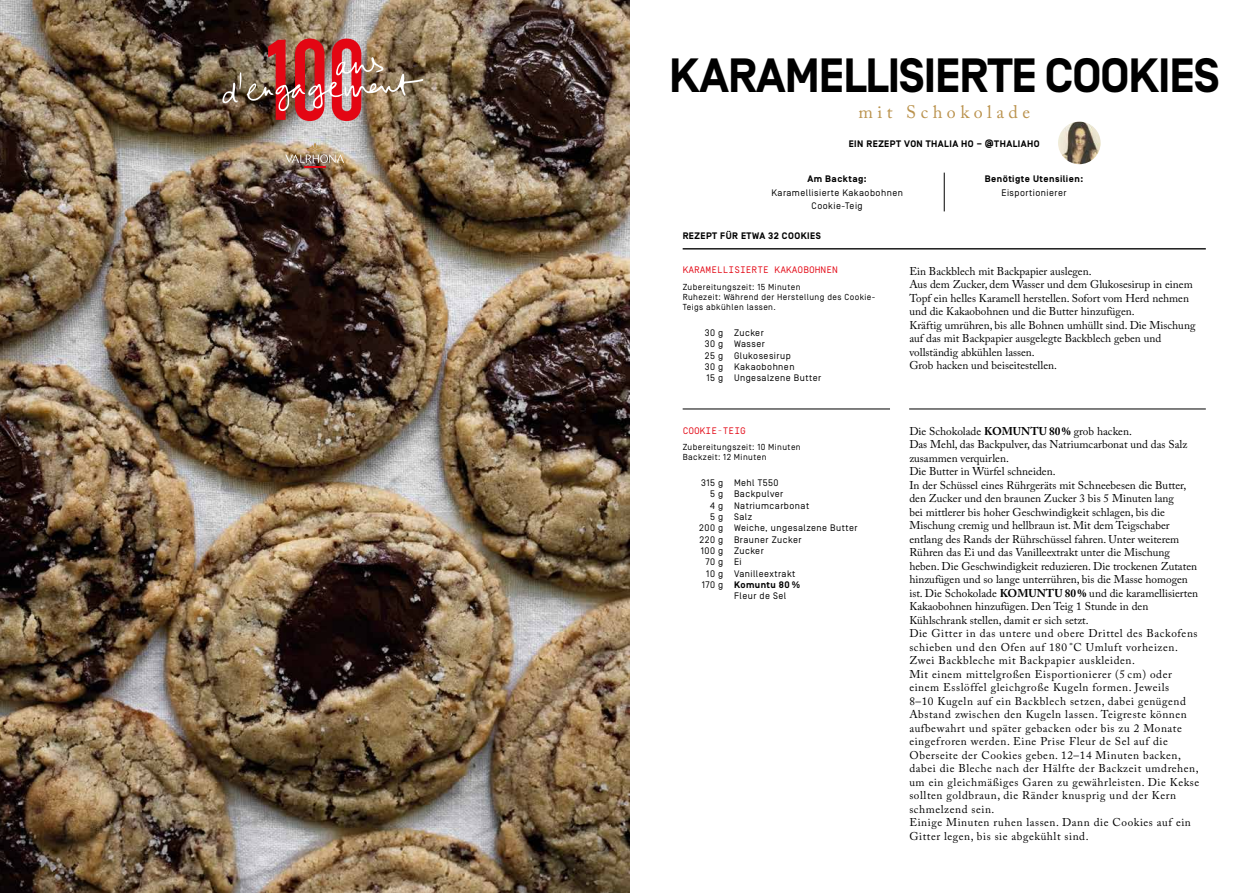
<style>
.page{position:relative;width:1259px;height:893px;background:#fff}
.page>*{position:absolute;margin:0;border:0;box-sizing:border-box;transform-origin:0 0}
.t1{font:700 48px "Simplon Norm";letter-spacing:-.02em;color:#000}
.t2{font:18px "Adobe Caslon Pro";letter-spacing:.25em;color:#ba924d}
.t3{font:11.25px/13.5px "Adobe Caslon Pro";letter-spacing:.04em;color:#000}
.t4{font:11.25px/13.5px "Adobe Caslon Pro";color:#000}
.t5{font:9.45px/11.4px "Simplon Norm";letter-spacing:.05em;color:#000}
.t6{font:700 9.45px "Simplon Norm";letter-spacing:.05em;color:#000}
.t7{font:9.45px "Simplon BP Mono";color:#e30613}
.t8{font:8.7px/10.5px "Simplon Norm";letter-spacing:.05em;color:#000}
.s1{font-weight:700}
</style>
<div class="page">
<img style="left:0;top:0;width:629px;height:893px">
<hr style="left:944px;top:173px;width:1px;height:38px;background:#000">
<hr style="left:682px;top:248px;width:523px;height:1px;background:#000">
<hr style="left:682px;top:409px;width:208px;height:1px;background:#000">
<hr style="left:909px;top:409px;width:296px;height:1px;background:#000">
<svg style="left:285px;top:143px;width:59px;height:24px"></svg>
<img style="left:247px;top:39px;width:176px;height:82px">
<svg style="left:222px;top:72px;width:19px;height:31px"></svg>
<img style="left:1058px;top:122px;width:42px;height:42px;border-radius:21px">
<h1 class="t1" style="left:669px;top:49px;width:552px">KARAMELLISIERTE COOKIES</h1>
<h2 class="t2" style="left:858px;top:101px;width:173px">mit Schokolade</h2>
<p class="t6" style="left:848px;top:138px;width:192px">EIN REZEPT VON THALIA HO – @THALIAHO</p>
<p class="t6" style="left:807px;top:174px;width:61px">Am Backtag:</p>
<p class="t5" style="left:771px;top:186px;width:133px;line-height:13.5px;text-align:center">Karamellisierte Kakaobohnen<br>Cookie-Teig</p>
<p class="t6" style="left:984px;top:174px;width:100px">Benötigte Utensilien:</p>
<p class="t5" style="left:1001px;top:187px;width:67px">Eisportionierer</p>
<p class="t6" style="left:682px;top:230px;width:140px">REZEPT FÜR ETWA 32 COOKIES</p>
<p class="t7" style="left:682px;top:264px;width:157px">KARAMELLISIERTE KAKAOBOHNEN</p>
<p class="t4" style="left:909px;top:264px;width:287px">Ein Backblech mit Backpapier auslegen.<br>Aus dem Zucker, dem Wasser und dem Glukosesirup in einem Topf ein helles Karamell herstellen. Sofort vom Herd nehmen und die Kakaobohnen und die Butter hinzufügen.<br>Kräftig umrühren, bis alle Bohnen umhüllt sind. Die Mischung auf das mit Backpapier ausgelegte Backblech geben und vollständig abkühlen lassen.<br>Grob hacken und beiseitestellen.</p>
<p class="t8" style="left:682px;top:281px;width:194px">Zubereitungszeit: 15 Minuten<br>Ruhezeit: Während der Herstellung des Cookie-<br>Teigs abkühlen lassen.</p>
<p class="t5" style="left:704px;top:327px;width:20px;text-align:justify">30 g 30 g 25 g 30 g 15 g</p>
<p class="t5" style="left:734px;top:327px;width:89px">Zucker<br>Wasser<br>Glukosesirup<br>Kakaobohnen<br>Ungesalzene Butter</p>
<p class="t7" style="left:682px;top:424px;width:65px">COOKIE-TEIG</p>
<p class="t3" style="left:909px;top:424px;width:291px">Die Schokolade <span class="s1">KOMUNTU 80%</span> grob hacken.<br>Das Mehl, das Backpulver, das Natriumcarbonat und das Salz zusammen verquirlen.<br>Die Butter in Würfel schneiden.<br>In der Schüssel eines Rührgeräts mit Schneebesen die Butter, den Zucker und den braunen Zucker 3 bis 5 Minuten lang<br>bei mittlerer bis hoher Geschwindigkeit schlagen, bis die Mischung cremig und hellbraun ist. Mit dem Teigschaber entlang des Rands der Rührschüssel fahren. Unter weiterem Rühren das Ei und das Vanilleextrakt unter die Mischung heben. Die Geschwindigkeit reduzieren. Die trockenen Zutaten hinzufügen und so lange unterrühren, bis die Masse homogen ist. Die Schokolade <span class="s1">KOMUNTU 80%</span> und die karamellisierten Kakaobohnen hinzufügen. Den Teig 1 Stunde in den Kühlschrank stellen, damit er sich setzt.<br>Die Gitter in das untere und obere Drittel des Backofens schieben und den Ofen auf 180 °C Umluft vorheizen.<br>Zwei Backbleche mit Backpapier auskleiden.<br>Mit einem mittelgroßen Eisportionierer (5 cm) oder einem Esslöffel gleichgroße Kugeln formen. Jeweils<br>8–10 Kugeln auf ein Backblech setzen, dabei genügend Abstand zwischen den Kugeln lassen. Teigreste können aufbewahrt und später gebacken oder bis zu 2 Monate eingefroren werden. Eine Prise Fleur de Sel auf die Oberseite der Cookies geben. 12–14 Minuten backen, dabei die Bleche nach der Hälfte der Backzeit umdrehen, um ein gleichmäßiges Garen zu gewährleisten. Die Kekse sollten goldbraun, die Ränder knusprig und der Kern schmelzend sein.<br>Einige Minuten ruhen lassen. Dann die Cookies auf ein Gitter legen, bis sie abgekühlt sind.</p>
<p class="t8" style="left:682px;top:442px;width:120px">Zubereitungszeit: 10 Minuten<br>Backzeit: 12 Minuten</p>
<p class="t5" style="left:699px;top:477px;width:25px;text-align:right">315 g<br>5 g<br>4 g<br>5 g<br>200 g<br>220 g<br>100 g<br>70 g<br>10 g<br>170 g</p>
<p class="t5" style="left:734px;top:477px;width:125px">Mehl T550<br>Backpulver<br>Natriumcarbonat<br>Salz<br>Weiche, ungesalzene Butter<br>Brauner Zucker<br>Zucker<br>Ei<br>Vanilleextrakt</p>
<p class="t6" style="left:734px;top:579px;width:68px">Komuntu 80 %</p>
<p class="t5" style="left:734px;top:590px;width:54px">Fleur de Sel</p>
</div>
